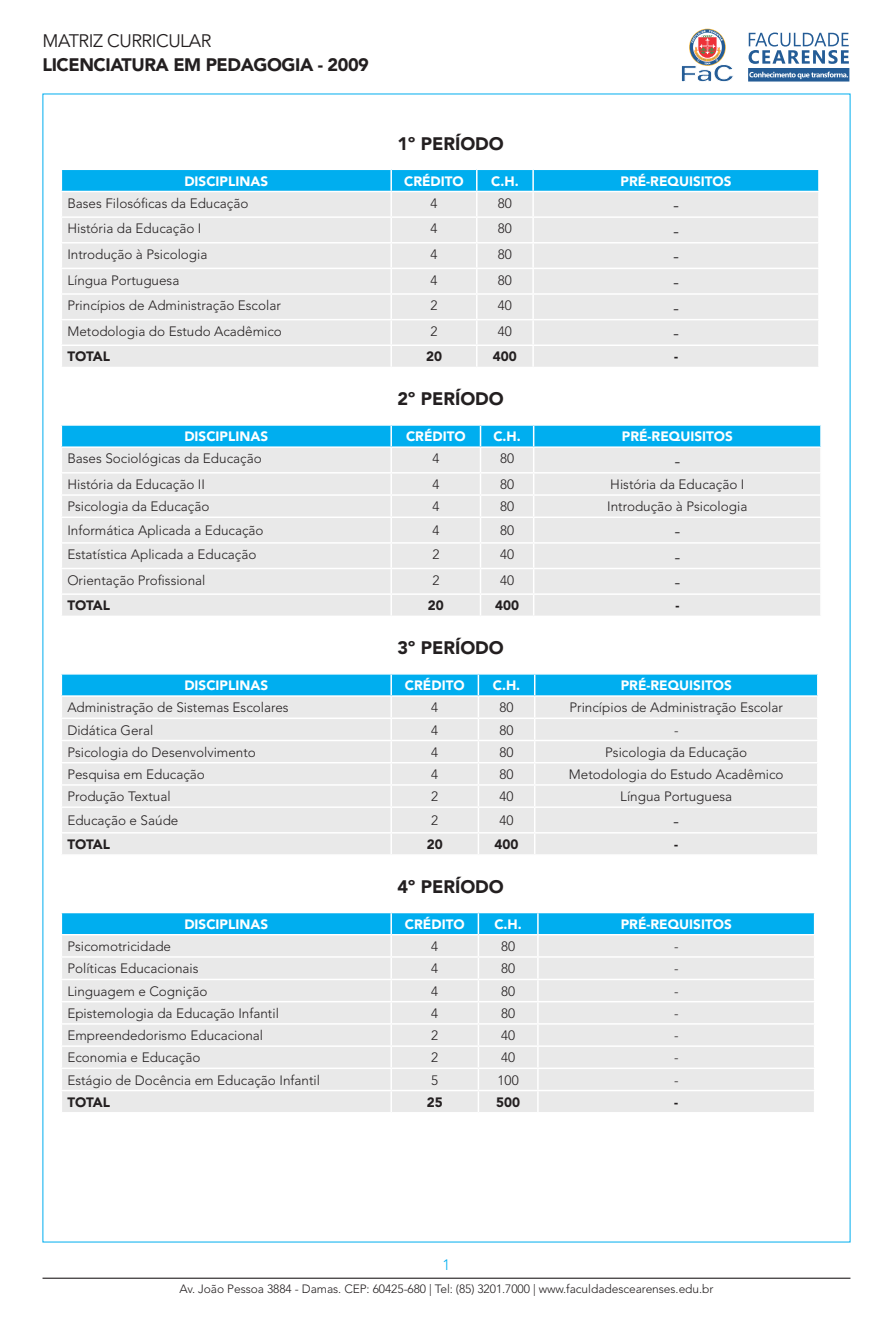
<style>
.page{position:relative;width:893px;height:1319px;background:#fff}
.page>*{position:absolute;margin:0;border:0;box-sizing:border-box;transform-origin:0 0}
.t1{font:900 18px "Avenir LT Std";color:#231f20}
.t2{font:900 18px "Avenir LT Std";letter-spacing:-.025em;color:#231f20}
.t3{font:18px "Avenir LT Std";letter-spacing:-.025em;color:#231f20}
.t4{font:300 18px "Avenir LT Std";color:#231f20}
.t5{font:300 15px "Avenir LT Std";color:#00aeef}
.t6{font:300 13.5px "Avenir LT Std";color:#231f20}
.t7{font:900 13.5px "Avenir LT Std";color:#fff}
.t8{font:900 13.5px "Avenir LT Std";color:#231f20}
.t9{font:300 12px "Avenir LT Std";letter-spacing:-.005em;color:#231f20}
</style>
<div class="page">
<svg style="left:681px;top:30px;width:52px;height:52px"></svg>
<svg style="left:748px;top:33px;width:101px;height:48px"></svg>
<hr style="left:43px;top:1277px;width:807px;height:1px;background:#231f20">
<svg style="left:61px;top:169px;width:758px;height:197px;background:#d1e4ea"></svg>
<hr style="left:533px;top:344px;width:287px;height:2px;background:#fff">
<hr style="left:532px;top:346px;width:2px;height:20px;background:#fff">
<hr style="left:818px;top:346px;width:2px;height:20px;background:#fff">
<svg style="left:61px;top:425px;width:760px;height:190px;background:#d1e4eb"></svg>
<hr style="left:820px;top:594px;width:2px;height:21px;background:#fff">
<svg style="left:61px;top:673px;width:757px;height:181px;background:#d0e3eb"></svg>
<hr style="left:817px;top:833px;width:2px;height:21px;background:#fff">
<svg style="left:61px;top:912px;width:754px;height:199px;background:#d2e4eb"></svg>
<h1 class="t3" style="left:43px;top:31px;width:170px">MATRIZ CURRICULAR</h1>
<h1 class="t2" style="left:43px;top:53px;width:328px">LICENCIATURA EM PEDAGOGIA - 2009</h1>
<p class="t1" style="left:398px;top:133px;width:108px">1º PERÍODO</p>
<p class="t7" style="left:184px;top:173px;width:85px">DISCIPLINAS</p>
<p class="t7" style="left:404px;top:173px;width:61px">CRÉDITO</p>
<p class="t7" style="left:491px;top:173px;width:29px">C.H.</p>
<p class="t7" style="left:620px;top:173px;width:112px">PRÉ-REQUISITOS</p>
<p class="t6" style="left:67px;top:195px;width:183px">Bases Filosóficas da Educação</p>
<p class="t6" style="left:430px;top:195px;width:9px">4</p>
<p class="t6" style="left:498px;top:195px;width:16px">80</p>
<p class="t4" style="left:673px;top:194px;width:7px">-</p>
<p class="t6" style="left:67px;top:221px;width:136px">História da Educação I</p>
<p class="t6" style="left:430px;top:221px;width:9px">4</p>
<p class="t6" style="left:498px;top:221px;width:16px">80</p>
<p class="t4" style="left:673px;top:220px;width:7px">-</p>
<p class="t6" style="left:67px;top:246px;width:142px">Introdução à Psicologia</p>
<p class="t6" style="left:430px;top:246px;width:9px">4</p>
<p class="t6" style="left:498px;top:246px;width:16px">80</p>
<p class="t4" style="left:673px;top:245px;width:7px">-</p>
<p class="t6" style="left:67px;top:272px;width:114px">Língua Portuguesa</p>
<p class="t6" style="left:430px;top:272px;width:9px">4</p>
<p class="t6" style="left:498px;top:272px;width:16px">80</p>
<p class="t4" style="left:673px;top:271px;width:7px">-</p>
<p class="t6" style="left:67px;top:297px;width:215px">Princípios de Administração Escolar</p>
<p class="t6" style="left:430px;top:297px;width:9px">2</p>
<p class="t6" style="left:498px;top:297px;width:16px">40</p>
<p class="t4" style="left:673px;top:297px;width:7px">-</p>
<p class="t6" style="left:67px;top:323px;width:216px">Metodologia do Estudo Acadêmico</p>
<p class="t6" style="left:430px;top:323px;width:9px">2</p>
<p class="t6" style="left:498px;top:323px;width:16px">40</p>
<p class="t4" style="left:673px;top:322px;width:7px">-</p>
<p class="t8" style="left:67px;top:348px;width:44px">TOTAL</p>
<p class="t8" style="left:426px;top:348px;width:17px">20</p>
<p class="t8" style="left:493px;top:348px;width:25px">400</p>
<p class="t8" style="left:674px;top:348px;width:5px">-</p>
<p class="t1" style="left:398px;top:388px;width:108px">2º PERÍODO</p>
<p class="t7" style="left:184px;top:428px;width:85px">DISCIPLINAS</p>
<p class="t7" style="left:406px;top:428px;width:61px">CRÉDITO</p>
<p class="t7" style="left:493px;top:428px;width:29px">C.H.</p>
<p class="t7" style="left:622px;top:428px;width:112px">PRÉ-REQUISITOS</p>
<p class="t6" style="left:67px;top:451px;width:196px">Bases Sociológicas da Educação</p>
<p class="t6" style="left:432px;top:451px;width:9px">4</p>
<p class="t6" style="left:500px;top:451px;width:16px">80</p>
<p class="t4" style="left:674px;top:450px;width:7px">-</p>
<p class="t6" style="left:67px;top:476px;width:139px">História da Educação II</p>
<p class="t6" style="left:432px;top:476px;width:9px">4</p>
<p class="t6" style="left:500px;top:476px;width:16px">80</p>
<p class="t6" style="left:610px;top:476px;width:136px">História da Educação I</p>
<p class="t6" style="left:67px;top:498px;width:144px">Psicologia da Educação</p>
<p class="t6" style="left:432px;top:498px;width:9px">4</p>
<p class="t6" style="left:500px;top:498px;width:16px">80</p>
<p class="t6" style="left:607px;top:498px;width:142px">Introdução à Psicologia</p>
<p class="t6" style="left:67px;top:522px;width:198px">Informática Aplicada a Educação</p>
<p class="t6" style="left:432px;top:522px;width:9px">4</p>
<p class="t6" style="left:500px;top:522px;width:16px">80</p>
<p class="t4" style="left:674px;top:520px;width:7px">-</p>
<p class="t6" style="left:67px;top:546px;width:191px">Estatística Aplicada a Educação</p>
<p class="t6" style="left:432px;top:546px;width:9px">2</p>
<p class="t6" style="left:500px;top:546px;width:16px">40</p>
<p class="t4" style="left:674px;top:545px;width:7px">-</p>
<p class="t6" style="left:67px;top:572px;width:140px">Orientação Profissional</p>
<p class="t6" style="left:432px;top:572px;width:9px">2</p>
<p class="t6" style="left:500px;top:572px;width:16px">40</p>
<p class="t4" style="left:674px;top:571px;width:7px">-</p>
<p class="t8" style="left:67px;top:597px;width:44px">TOTAL</p>
<p class="t8" style="left:428px;top:597px;width:17px">20</p>
<p class="t8" style="left:495px;top:597px;width:25px">400</p>
<p class="t8" style="left:675px;top:597px;width:5px">-</p>
<p class="t1" style="left:398px;top:637px;width:108px">3º PERÍODO</p>
<p class="t7" style="left:184px;top:677px;width:85px">DISCIPLINAS</p>
<p class="t7" style="left:405px;top:677px;width:61px">CRÉDITO</p>
<p class="t7" style="left:493px;top:677px;width:29px">C.H.</p>
<p class="t7" style="left:621px;top:677px;width:112px">PRÉ-REQUISITOS</p>
<p class="t6" style="left:67px;top:699px;width:223px">Administração de Sistemas Escolares</p>
<p class="t6" style="left:431px;top:699px;width:9px">4</p>
<p class="t6" style="left:499px;top:699px;width:16px">80</p>
<p class="t6" style="left:569px;top:699px;width:215px">Princípios de Administração Escolar</p>
<p class="t6" style="left:67px;top:721px;width:87px">Didática Geral</p>
<p class="t6" style="left:431px;top:721px;width:9px">4</p>
<p class="t6" style="left:499px;top:721px;width:16px">80</p>
<p class="t6" style="left:674px;top:721px;width:6px">-</p>
<p class="t6" style="left:67px;top:744px;width:190px">Psicologia do Desenvolvimento</p>
<p class="t6" style="left:431px;top:744px;width:9px">4</p>
<p class="t6" style="left:499px;top:744px;width:16px">80</p>
<p class="t6" style="left:605px;top:744px;width:144px">Psicologia da Educação</p>
<p class="t6" style="left:67px;top:766px;width:139px">Pesquisa em Educação</p>
<p class="t6" style="left:431px;top:766px;width:9px">4</p>
<p class="t6" style="left:499px;top:766px;width:16px">80</p>
<p class="t6" style="left:569px;top:766px;width:216px">Metodologia do Estudo Acadêmico</p>
<p class="t6" style="left:67px;top:788px;width:105px">Produção Textual</p>
<p class="t6" style="left:431px;top:788px;width:9px">2</p>
<p class="t6" style="left:499px;top:788px;width:16px">40</p>
<p class="t6" style="left:620px;top:788px;width:114px">Língua Portuguesa</p>
<p class="t6" style="left:67px;top:812px;width:113px">Educação e Saúde</p>
<p class="t6" style="left:431px;top:812px;width:9px">2</p>
<p class="t6" style="left:499px;top:812px;width:16px">40</p>
<p class="t4" style="left:673px;top:809px;width:7px">-</p>
<p class="t8" style="left:67px;top:836px;width:44px">TOTAL</p>
<p class="t8" style="left:427px;top:836px;width:17px">20</p>
<p class="t8" style="left:495px;top:836px;width:25px">400</p>
<p class="t8" style="left:674px;top:836px;width:5px">-</p>
<p class="t1" style="left:398px;top:875px;width:108px">4º PERÍODO</p>
<p class="t7" style="left:184px;top:915px;width:85px">DISCIPLINAS</p>
<p class="t7" style="left:405px;top:915px;width:61px">CRÉDITO</p>
<p class="t7" style="left:494px;top:915px;width:29px">C.H.</p>
<p class="t7" style="left:621px;top:915px;width:112px">PRÉ-REQUISITOS</p>
<p class="t6" style="left:67px;top:938px;width:105px">Psicomotricidade</p>
<p class="t6" style="left:431px;top:938px;width:9px">4</p>
<p class="t6" style="left:501px;top:938px;width:16px">80</p>
<p class="t6" style="left:674px;top:938px;width:6px">-</p>
<p class="t6" style="left:67px;top:960px;width:133px">Políticas Educacionais</p>
<p class="t6" style="left:431px;top:960px;width:9px">4</p>
<p class="t6" style="left:501px;top:960px;width:16px">80</p>
<p class="t6" style="left:674px;top:960px;width:6px">-</p>
<p class="t6" style="left:67px;top:982px;width:142px">Linguagem e Cognição</p>
<p class="t6" style="left:431px;top:982px;width:9px">4</p>
<p class="t6" style="left:501px;top:982px;width:16px">80</p>
<p class="t6" style="left:674px;top:982px;width:6px">-</p>
<p class="t6" style="left:67px;top:1005px;width:213px">Epistemologia da Educação Infantil</p>
<p class="t6" style="left:431px;top:1005px;width:9px">4</p>
<p class="t6" style="left:501px;top:1005px;width:16px">80</p>
<p class="t6" style="left:674px;top:1005px;width:6px">-</p>
<p class="t6" style="left:67px;top:1027px;width:197px">Empreendedorismo Educacional</p>
<p class="t6" style="left:431px;top:1027px;width:9px">2</p>
<p class="t6" style="left:501px;top:1027px;width:16px">40</p>
<p class="t6" style="left:674px;top:1027px;width:6px">-</p>
<p class="t6" style="left:67px;top:1049px;width:135px">Economia e Educação</p>
<p class="t6" style="left:431px;top:1049px;width:9px">2</p>
<p class="t6" style="left:501px;top:1049px;width:16px">40</p>
<p class="t6" style="left:674px;top:1049px;width:6px">-</p>
<p class="t6" style="left:67px;top:1071px;width:254px">Estágio de Docência em Educação Infantil</p>
<p class="t6" style="left:431px;top:1071px;width:9px">5</p>
<p class="t6" style="left:498px;top:1071px;width:23px">100</p>
<p class="t8" style="left:67px;top:1093px;width:44px">TOTAL</p>
<p class="t8" style="left:427px;top:1093px;width:17px">25</p>
<p class="t8" style="left:496px;top:1093px;width:25px">500</p>
<p class="t8" style="left:674px;top:1093px;width:5px">-</p>
<p class="t5" style="left:443px;top:1255px;width:9px">1</p>
<p class="t9" style="left:179px;top:1281px;width:535px">Av. João Pessoa 3884 - Damas. CEP: 60425-680 | Tel: (85) 3201.7000 | www.faculdadescearenses.edu.br</p>
</div>
